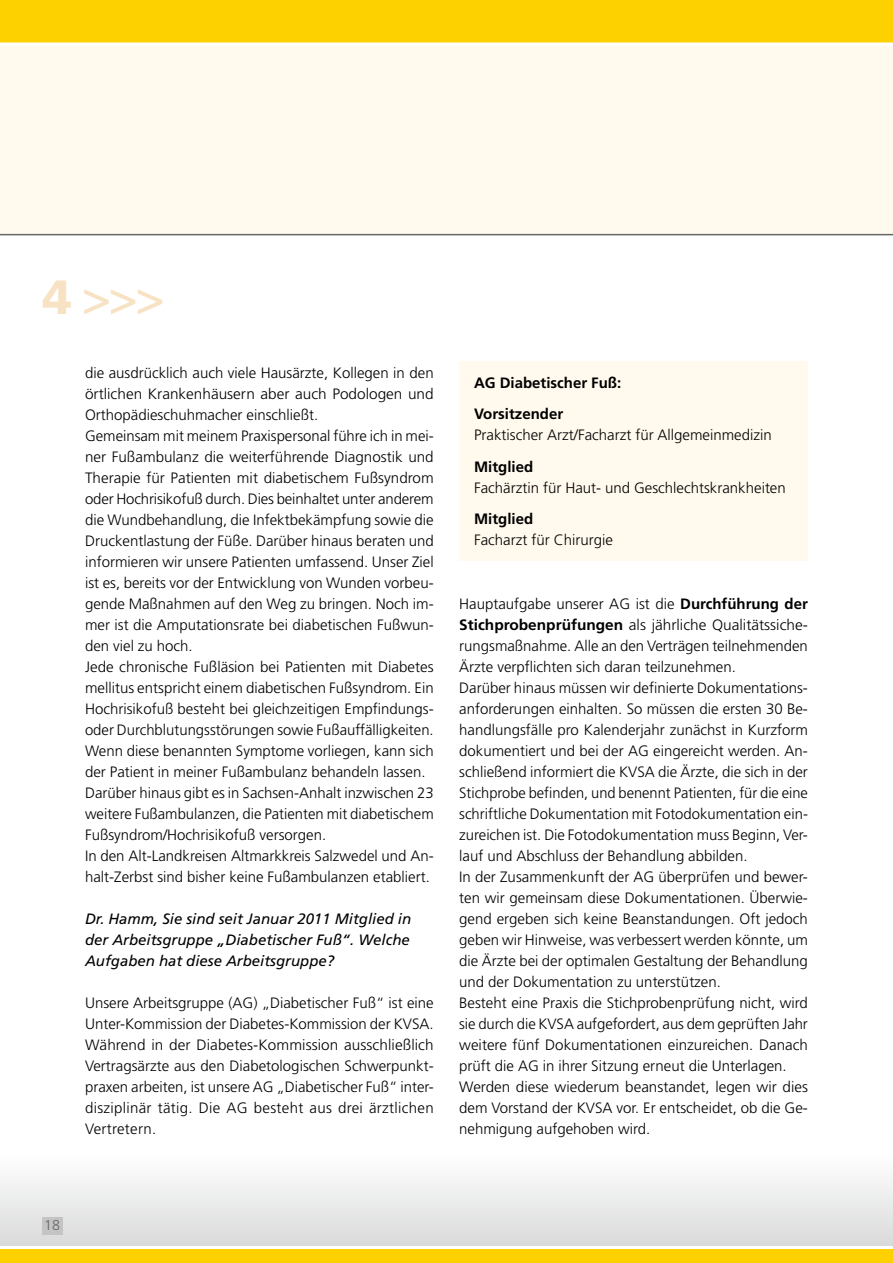
<style>
.page{position:relative;width:893px;height:1263px;background:#fff}
.page>*{position:absolute;margin:0;border:0;box-sizing:border-box;transform-origin:0 0}
.t1{font:48px "Frutiger";color:#f7e3c4}
.t2{font:300 15px/21px "Frutiger";color:#000}
.t3{font:italic 15px/21px "Frutiger";color:#000;text-align:justify}
.t4{font:700 15px/31.5px "Frutiger";color:#000}
.t5{font:300 14.25px "Frutiger";color:#676767}
.s1{font-weight:900}
.s2{font-weight:700}
</style>
<div class="page">
<div style="left:0;top:1246px;width:893px;height:17px;background:#fdd000"></div>
<hr style="left:0;top:1246px;width:893px;height:3px;background:#fff">
<div style="left:0;top:1152px;width:893px;height:94px;background:linear-gradient(to bottom,#fff,#dadada)"></div>
<div style="left:0;top:43px;width:893px;height:191px;background:#fffaed"></div>
<div style="left:0;top:0;width:893px;height:43px;background:#fdd000"></div>
<hr style="left:0;top:234px;width:893px;height:1px;background:#676767">
<div style="left:43px;top:1217px;width:20px;height:17px;background:#c4c4c5"></div>
<hr style="left:0;top:43px;width:893px;height:3px;background:#fff">
<div style="left:459px;top:361px;width:349px;height:200px;background:#fffaed"></div>
<h1 class="t1" style="left:43px;top:269px;width:124px"><span class="s1">4</span> &gt;&gt;&gt;</h1>
<p class="t2" style="left:85px;top:362px;width:350px">die ausdrücklich auch viele Hausärzte, Kollegen in den örtlichen Krankenhäusern aber auch Podologen und Orthopädieschuhmacher einschließt.<br>Gemeinsam mit meinem Praxispersonal führe ich in mei&shy;ner Fußambulanz die weiterführende Diagnostik und Therapie für Patienten mit diabetischem Fußsyndrom oder Hochrisikofuß durch. Dies beinhaltet unter anderem die Wundbehandlung, die Infektbekämpfung sowie die Druckentlastung der Füße. Darüber hinaus beraten und informieren wir unsere Patienten umfassend. Unser Ziel ist es, bereits vor der Entwicklung von Wunden vorbeu&shy;gende Maßnahmen auf den Weg zu bringen. Noch im&shy;mer ist die Amputationsrate bei diabetischen Fußwun&shy;den viel zu hoch.<br>Jede chronische Fußläsion bei Patienten mit Diabetes mellitus entspricht einem diabetischen Fußsyndrom. Ein Hochrisikofuß besteht bei gleichzeitigen Empfindungs&shy;oder Durchblutungsstörungen sowie Fußauffälligkeiten.<br>Wenn diese benannten Symptome vorliegen, kann sich der Patient in meiner Fußambulanz behandeln lassen.<br>Darüber hinaus gibt es in Sachsen-Anhalt inzwischen 23 weitere Fußambulanzen, die Patienten mit diabetischem Fußsyndrom/Hochrisikofuß versorgen.<br>In den Alt-Landkreisen Altmarkkreis Salzwedel und An&shy;halt-Zerbst sind bisher keine Fußambulanzen etabliert.</p>
<p class="t3" style="left:85px;top:908px;width:328px">Dr. Hamm, Sie sind seit Januar 2011 Mitglied in der Arbeitsgruppe „Diabetischer Fuß“. Welche Aufgaben hat diese Arbeitsgruppe?</p>
<p class="t2" style="left:85px;top:992px;width:350px;text-align:justify">Unsere Arbeitsgruppe (AG) „Diabetischer Fuß“ ist eine Unter-Kommission der Diabetes-Kommission der KVSA.<br>Während in der Diabetes-Kommission ausschließlich Vertragsärzte aus den Diabetologischen Schwerpunkt&shy;praxen arbeiten, ist unsere AG „Diabetischer Fuß“ inter&shy;disziplinär tätig. Die AG besteht aus drei ärztlichen Vertretern.</p>
<p class="t4" style="left:474px;top:367px;width:149px">AG Diabetischer Fuß:<br>Vorsitzender</p>
<p class="t2" style="left:474px;top:424px;width:299px">Praktischer Arzt/Facharzt für Allgemeinmedizin</p>
<p class="t4" style="left:474px;top:451px;width:61px">Mitglied</p>
<p class="t2" style="left:474px;top:477px;width:313px">Fachärztin für Haut- und Geschlechtskrankheiten</p>
<p class="t4" style="left:474px;top:503px;width:61px">Mitglied</p>
<p class="t2" style="left:474px;top:529px;width:140px">Facharzt für Chirurgie</p>
<p class="t2" style="left:459px;top:593px;width:350px">Hauptaufgabe unserer AG ist die <span class="s2">Durchführung der Stichprobenprüfungen</span> als jährliche Qualitätssiche&shy;rungsmaßnahme. Alle an den Verträgen teilnehmenden Ärzte verpflichten sich daran teilzunehmen.<br>Darüber hinaus müssen wir definierte Dokumentations&shy;anforderungen einhalten. So müssen die ersten 30 Be&shy;handlungsfälle pro Kalenderjahr zunächst in Kurzform dokumentiert und bei der AG eingereicht werden. An&shy;schließend informiert die KVSA die Ärzte, die sich in der Stichprobe befinden, und benennt Patienten, für die eine schriftliche Dokumentation mit Fotodokumentation ein&shy;zureichen ist. Die Fotodokumentation muss Beginn, Ver&shy;lauf und Abschluss der Behandlung abbilden.<br>In der Zusammenkunft der AG überprüfen und bewer&shy;ten wir gemeinsam diese Dokumentationen. Überwie&shy;gend ergeben sich keine Beanstandungen. Oft jedoch geben wir Hinweise, was verbessert werden könnte, um die Ärzte bei der optimalen Gestaltung der Behandlung und der Dokumentation zu unterstützen.<br>Besteht eine Praxis die Stichprobenprüfung nicht, wird sie durch die KVSA aufgefordert, aus dem geprüften Jahr weitere fünf Dokumentationen einzureichen. Danach prüft die AG in ihrer Sitzung erneut die Unterlagen.<br>Werden diese wiederum beanstandet, legen wir dies dem Vorstand der KVSA vor. Er entscheidet, ob die Ge&shy;nehmigung aufgehoben wird.</p>
<p class="t5" style="left:44px;top:1217px;width:17px">18</p>
</div>
